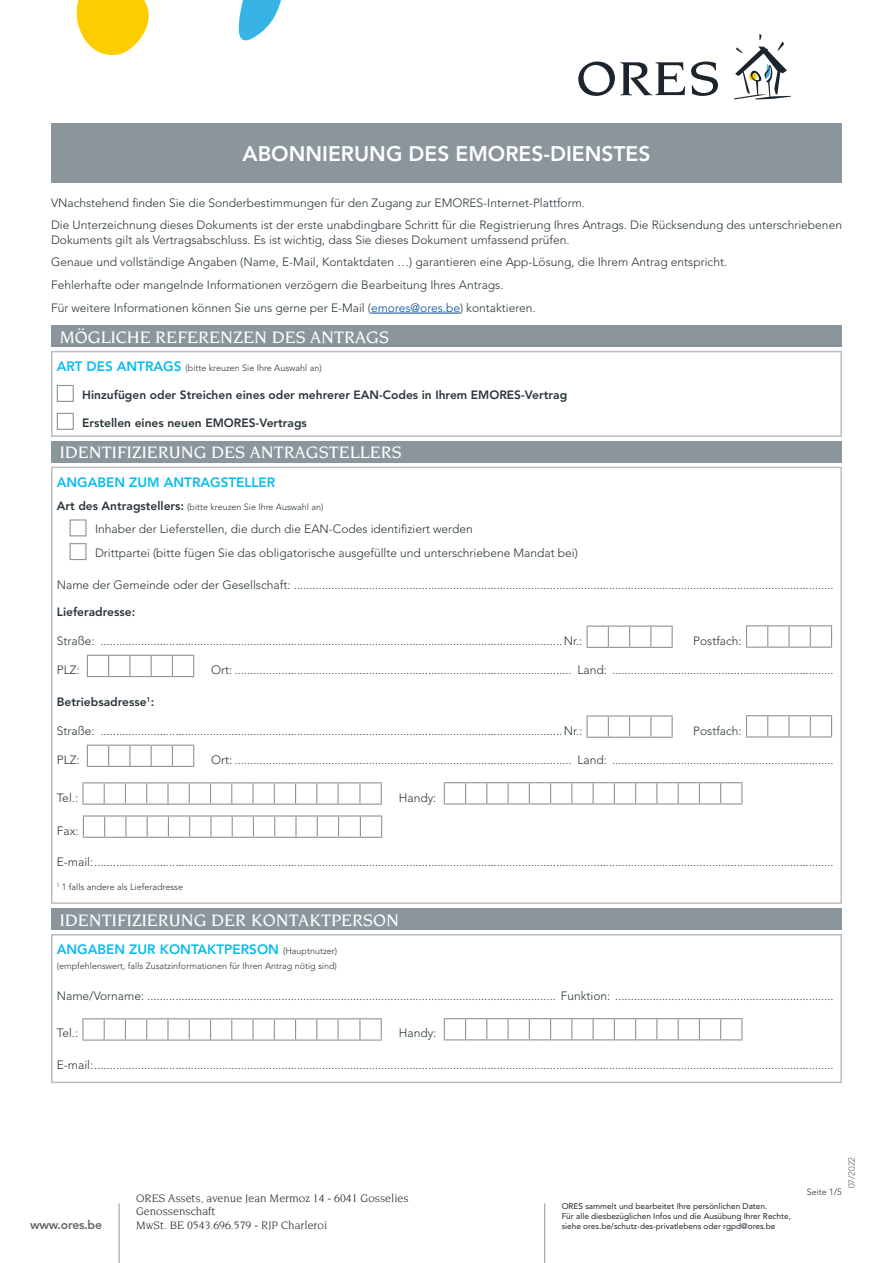
<style>
.page{position:relative;width:893px;height:1263px;background:#fff}
.page>*{position:absolute;margin:0;border:0;box-sizing:border-box;transform-origin:0 0}
.t1{font:800 21px "Avenir LT Std";color:#fff}
.t2{font:500 18px "Novarese Std";color:#fff}
.t3{font:800 13.5px "Avenir LT Std";color:#0bbbef}
.t4{font:800 12.15px "Avenir LT Std";letter-spacing:-.02em;color:#65686b}
.t5{font:300 12px/22.8px "Avenir LT Std";color:#2a363b}
.t6{font:800 12px "Avenir LT Std";color:#2a363b}
.t7{font:11.7px/13.5px "Novarese Std";color:#1c252d}
.t8{font:300 9px "Avenir LT Std";color:#2a363b}
.t9{font:300 9px "Avenir LT Std";color:#58666d}
.t10{font:8.25px/9.9px "Avenir LT Std";color:#1c252d}
.s1{color:#004e9c}
.s2{font-weight:800;font-size:13.5px;color:#0bbbef}
.s3{font-weight:800;font-size:12px}
.s4{font-weight:300;font-size:9px;color:#2a363b}
</style>
<div class="page">
<svg style="left:238px;top:0;width:43px;height:41px"></svg>
<svg style="left:77px;top:0;width:72px;height:55px"></svg>
<svg style="left:578px;top:62px;width:107px;height:34px"></svg>
<svg style="left:691px;top:62px;width:27px;height:34px"></svg>
<svg style="left:734px;top:34px;width:57px;height:65px"></svg>
<hr style="left:119px;top:1203px;width:1px;height:60px;background:#959799">
<hr style="left:544px;top:1203px;width:1px;height:60px;background:#959799">
<div style="left:51px;top:123px;width:791px;height:60px;background:#8a959c"></div>
<hr style="left:371px;top:313px;width:89px;height:1px;background:#004e9c">
<svg style="left:56px;top:385px;width:18px;height:17px"></svg>
<svg style="left:56px;top:412px;width:18px;height:18px"></svg>
<div style="left:51px;top:351px;width:791px;height:86px;border:2px solid #b6c0c6"></div>
<div style="left:51px;top:325px;width:791px;height:22px;background:#8a959c"></div>
<svg style="left:69px;top:519px;width:18px;height:42px"></svg>
<hr style="left:586px;top:625px;width:22px;height:2px;background:#8a959c">
<hr style="left:608px;top:625px;width:22px;height:2px;background:#8a959c">
<hr style="left:630px;top:625px;width:21px;height:2px;background:#8a959c">
<hr style="left:651px;top:625px;width:22px;height:2px;background:#8a959c">
<svg style="left:586px;top:627px;width:87px;height:21px"></svg>
<svg style="left:746px;top:625px;width:86px;height:21px"></svg>
<hr style="left:746px;top:646px;width:22px;height:2px;background:#8a959c">
<hr style="left:768px;top:646px;width:21px;height:2px;background:#8a959c">
<hr style="left:789px;top:646px;width:21px;height:2px;background:#8a959c">
<hr style="left:810px;top:646px;width:22px;height:2px;background:#8a959c">
<svg style="left:87px;top:655px;width:107px;height:22px"></svg>
<svg style="left:586px;top:715px;width:87px;height:23px"></svg>
<svg style="left:746px;top:715px;width:86px;height:22px"></svg>
<svg style="left:87px;top:745px;width:107px;height:22px"></svg>
<svg style="left:82px;top:782px;width:300px;height:21px"></svg>
<hr style="left:82px;top:803px;width:22px;height:2px;background:#8a959c">
<hr style="left:104px;top:803px;width:21px;height:2px;background:#8a959c">
<hr style="left:125px;top:803px;width:22px;height:2px;background:#8a959c">
<hr style="left:147px;top:803px;width:21px;height:2px;background:#8a959c">
<hr style="left:168px;top:803px;width:21px;height:2px;background:#8a959c">
<hr style="left:189px;top:803px;width:21px;height:2px;background:#8a959c">
<hr style="left:210px;top:803px;width:22px;height:2px;background:#8a959c">
<hr style="left:232px;top:803px;width:21px;height:2px;background:#8a959c">
<hr style="left:253px;top:803px;width:21px;height:2px;background:#8a959c">
<hr style="left:274px;top:803px;width:22px;height:2px;background:#8a959c">
<hr style="left:296px;top:803px;width:21px;height:2px;background:#8a959c">
<hr style="left:317px;top:803px;width:21px;height:2px;background:#8a959c">
<hr style="left:338px;top:803px;width:22px;height:2px;background:#8a959c">
<hr style="left:360px;top:803px;width:22px;height:2px;background:#8a959c">
<svg style="left:444px;top:782px;width:298px;height:22px"></svg>
<svg style="left:83px;top:815px;width:299px;height:23px"></svg>
<div style="left:51px;top:467px;width:791px;height:437px;border:2px solid #b6c0c6"></div>
<div style="left:51px;top:441px;width:791px;height:21px;background:#8a959c"></div>
<svg style="left:82px;top:1018px;width:300px;height:21px"></svg>
<hr style="left:82px;top:1039px;width:22px;height:2px;background:#8a959c">
<hr style="left:104px;top:1039px;width:21px;height:2px;background:#8a959c">
<hr style="left:125px;top:1039px;width:22px;height:2px;background:#8a959c">
<hr style="left:147px;top:1039px;width:21px;height:2px;background:#8a959c">
<hr style="left:168px;top:1039px;width:21px;height:2px;background:#8a959c">
<hr style="left:189px;top:1039px;width:21px;height:2px;background:#8a959c">
<hr style="left:210px;top:1039px;width:22px;height:2px;background:#8a959c">
<hr style="left:232px;top:1039px;width:21px;height:2px;background:#8a959c">
<hr style="left:253px;top:1039px;width:21px;height:2px;background:#8a959c">
<hr style="left:274px;top:1039px;width:22px;height:2px;background:#8a959c">
<hr style="left:296px;top:1039px;width:21px;height:2px;background:#8a959c">
<hr style="left:317px;top:1039px;width:21px;height:2px;background:#8a959c">
<hr style="left:338px;top:1039px;width:22px;height:2px;background:#8a959c">
<hr style="left:360px;top:1039px;width:22px;height:2px;background:#8a959c">
<svg style="left:444px;top:1018px;width:298px;height:22px"></svg>
<div style="left:51px;top:934px;width:791px;height:149px;border:2px solid #b6c0c6"></div>
<div style="left:51px;top:908px;width:791px;height:22px;background:#8a959c"></div>
<h1 class="t1" style="left:243px;top:141px;width:409px">ABONNIERUNG DES EMORES-DIENSTES</h1>
<p class="t5" style="left:51px;top:191px;width:792px">VNachstehend finden Sie die Sonderbestimmungen für den Zugang zur EMORES-Internet-Plattform.<br>Die Unterzeichnung dieses Dokuments ist der erste unabdingbare Schritt für die Registrierung Ihres Antrags. Die Rücksendung des unterschriebenen</p>
<p class="t5" style="left:51px;top:228px;width:678px">Dokuments gilt als Vertragsabschluss. Es ist wichtig, dass Sie dieses Dokument umfassend prüfen.<br>Genaue und vollständige Angaben (Name, E-Mail, Kontaktdaten …) garantieren eine App-Lösung, die Ihrem Antrag entspricht.<br>Fehlerhafte oder mangelnde Informationen verzögern die Bearbeitung Ihres Antrags.<br>Für weitere Informationen können Sie uns gerne per E-Mail (<span class="s1">emores@ores.be</span>) kontaktieren.</p>
<h2 class="t2" style="left:60px;top:327px;width:331px">MÖGLICHE REFERENZEN DES ANTRAGS</h2>
<p class="t8" style="left:57px;top:363px;width:266px"><span class="s2">ART DES ANTRAGS</span> (bitte kreuzen Sie Ihre Auswahl an)</p>
<p class="t6" style="left:82px;top:388px;width:486px">Hinzufügen oder Streichen eines oder mehrerer EAN-Codes in Ihrem EMORES-Vertrag</p>
<p class="t6" style="left:82px;top:416px;width:226px">Erstellen eines neuen EMORES-Vertrags</p>
<h2 class="t2" style="left:60px;top:442px;width:344px">IDENTIFIZIERUNG DES ANTRAGSTELLERS</h2>
<p class="t3" style="left:57px;top:474px;width:220px">ANGABEN ZUM ANTRAGSTELLER</p>
<p class="t8" style="left:57px;top:501px;width:268px"><span class="s3">Art des Antragstellers:</span> (bitte kreuzen Sie Ihre Auswahl an)</p>
<p class="t5" style="left:95px;top:517px;width:484px;line-height:23.7px">Inhaber der Lieferstellen, die durch die EAN-Codes identifiziert werden<br>Drittpartei (bitte fügen Sie das obligatorische ausgefüllte und unterschriebene Mandat bei)</p>
<p class="t5" style="left:57px;top:573px;width:778px">Name der Gemeinde oder der Gesellschaft: .............................................................................................................................................................................</p>
<p class="t6" style="left:57px;top:604px;width:80px">Lieferadresse:</p>
<p class="t5" style="left:57px;top:630px;width:527px">Straße: ....................................................................................................................................................Nr.:</p>
<p class="t5" style="left:693px;top:630px;width:50px">Postfach:</p>
<p class="t5" style="left:57px;top:659px;width:24px">PLZ:</p>
<p class="t5" style="left:211px;top:659px;width:624px">Ort: ............................................................................................................ Land: .......................................................................</p>
<p class="t6" style="left:57px;top:694px;width:99px">Betriebsadresse<sup>1</sup>:</p>
<p class="t5" style="left:57px;top:719px;width:527px">Straße: ....................................................................................................................................................Nr.:</p>
<p class="t5" style="left:693px;top:719px;width:50px">Postfach:</p>
<p class="t5" style="left:57px;top:748px;width:24px">PLZ:</p>
<p class="t5" style="left:211px;top:748px;width:624px">Ort: ............................................................................................................ Land: .......................................................................</p>
<p class="t5" style="left:57px;top:786px;width:23px">Tel.:</p>
<p class="t5" style="left:399px;top:786px;width:39px">Handy:</p>
<p class="t5" style="left:57px;top:819px;width:23px">Fax:</p>
<p class="t5" style="left:57px;top:850px;width:778px">E-mail:.............................................................................................................................................................................................................................................</p>
<p class="t8" style="left:57px;top:881px;width:128px"><sup>1</sup> 1 falls andere als Lieferadresse</p>
<h2 class="t2" style="left:60px;top:910px;width:341px">IDENTIFIZIERUNG DER KONTAKTPERSON</h2>
<p class="t3" style="left:57px;top:941px;width:282px">ANGABEN ZUR KONTAKTPERSON <span class="s4">(Hauptnutzer)</span></p>
<p class="t8" style="left:57px;top:960px;width:282px">(empfehlenswert, falls Zusatzinformationen für Ihren Antrag nötig sind)</p>
<p class="t5" style="left:57px;top:984px;width:778px">Name/Vorname: ................................................................................................................................... Funktion: ......................................................................</p>
<p class="t5" style="left:57px;top:1022px;width:23px">Tel.:</p>
<p class="t5" style="left:399px;top:1022px;width:39px">Handy:</p>
<p class="t5" style="left:57px;top:1053px;width:778px">E-mail:.............................................................................................................................................................................................................................................</p>
<p class="t4" style="left:30px;top:1217px;width:74px">www.ores.be</p>
<p class="t7" style="left:136px;top:1191px;width:274px">ORES Assets, avenue Jean Mermoz 14 - 6041 Gosselies<br>Genossenschaft<br>MwSt. BE 0543.696.579 - RJP Charleroi</p>
<p class="t10" style="left:562px;top:1201px;width:231px">ORES sammelt und bearbeitet Ihre persönlichen Daten.<br>Für alle diesbezüglichen Infos und die Ausübung Ihrer Rechte, siehe ores.be/schutz-des-privatlebens oder rgpd@ores.be</p>
<p class="t9" style="left:846px;top:1188px;width:33px;rotate:-90deg">07/2022</p>
<p class="t8" style="left:807px;top:1186px;width:37px">Seite 1/5</p>
</div>
